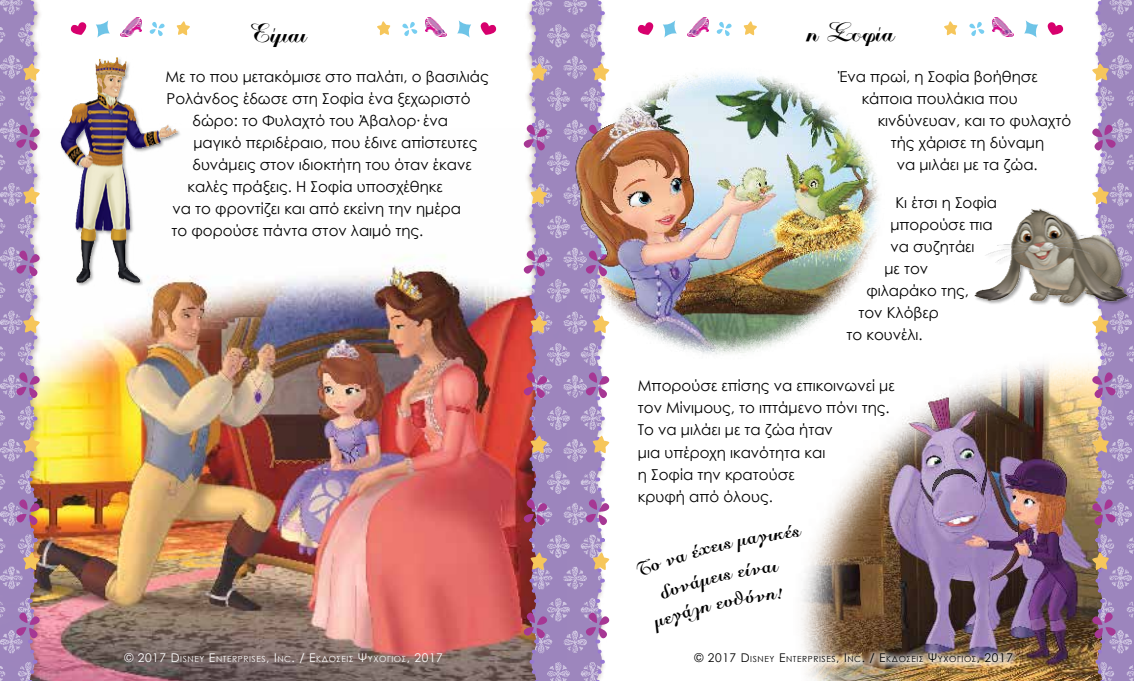
<style>
.page{position:relative;width:1134px;height:681px;background:#fff}
.page>*{position:absolute;margin:0;border:0;box-sizing:border-box;transform-origin:0 0}
.t1{font:italic 23px "Mg Royal Script UC Pol Normal";color:#000}
.t2{font:15px/22px "Century Gothic";color:#000;text-align:center}
.t3{font:8.4px "Century Gothic";letter-spacing:.07em;color:#fff}
.t4{font:8.4px "Century Gothic";letter-spacing:.07em;color:#000}
.s1{font-style:normal}
.s2{font-size:12px}
</style>
<div class="page">
<img style="left:612px;top:73px;width:267px;height:282px">
<img style="left:43px;top:255px;width:478px;height:425px">
<img style="left:786px;top:324px;width:304px;height:356px">
<img style="left:1118px;top:0;width:16px;height:680px">
<svg style="left:1090px;top:0;width:28px;height:681px;background:#b49bb2"></svg>
<img style="left:0;top:0;width:14px;height:680px">
<img style="left:14px;top:0;width:28px;height:681px">
<img style="left:549px;top:0;width:34px;height:680px">
<svg style="left:521px;top:0;width:28px;height:681px;background:#b588a0"></svg>
<svg style="left:583px;top:0;width:29px;height:681px"></svg>
<svg style="left:96px;top:20px;width:14px;height:18px"></svg>
<svg style="left:149px;top:22px;width:16px;height:14px"></svg>
<svg style="left:176px;top:21px;width:14px;height:15px"></svg>
<img style="left:120px;top:17px;width:21px;height:19px">
<svg style="left:71px;top:22px;width:16px;height:13px"></svg>
<svg style="left:663px;top:20px;width:14px;height:18px"></svg>
<svg style="left:716px;top:22px;width:16px;height:14px"></svg>
<svg style="left:743px;top:21px;width:14px;height:15px"></svg>
<img style="left:687px;top:17px;width:21px;height:19px">
<svg style="left:638px;top:22px;width:16px;height:13px"></svg>
<svg style="left:457px;top:20px;width:14px;height:18px"></svg>
<svg style="left:402px;top:22px;width:16px;height:14px"></svg>
<svg style="left:377px;top:21px;width:13px;height:15px"></svg>
<img style="left:426px;top:17px;width:21px;height:19px">
<svg style="left:480px;top:22px;width:16px;height:13px"></svg>
<svg style="left:1024px;top:20px;width:14px;height:18px"></svg>
<svg style="left:969px;top:22px;width:16px;height:14px"></svg>
<svg style="left:944px;top:21px;width:13px;height:15px"></svg>
<img style="left:993px;top:17px;width:21px;height:19px">
<svg style="left:1047px;top:22px;width:16px;height:13px"></svg>
<img style="left:974px;top:203px;width:159px;height:106px">
<img style="left:40px;top:50px;width:143px;height:246px">
<div style="left:688px;top:646px;width:330px;height:23px;background:#fff;opacity:.75"></div>
<svg style="left:786px;top:524px;width:18px;height:109px"></svg>
<h1 class="t1" style="left:256px;top:21px;width:68px">Είμαι</h1>
<h1 class="t1" style="left:809px;top:20px;width:103px">η<span class="s1">Σ</span> οφία</h1>
<p class="t2" style="left:839px;top:65px;width:201px">Ένα πρωί, η Σοφία βοήθησε κάποια πουλάκια που</p>
<p class="t2" style="left:878px;top:109px;width:195px">κινδύνευαν, και το φυλαχτό</p>
<p class="t2" style="left:891px;top:131px;width:155px">τής χάρισε τη δύναμη</p>
<p class="t2" style="left:897px;top:153px;width:142px">να μιλάει με τα ζώα.</p>
<p class="t2" style="left:165px;top:65px;width:325px">Με το που μετακόμισε στο παλάτι, ο βασιλιάς</p>
<p class="t2" style="left:166px;top:87px;width:305px">Ρολάνδος έδωσε στη Σοφία ένα ξεχωριστό</p>
<p class="t2" style="left:192px;top:109px;width:257px">δώρο: το Φυλαχτό του Άβαλορ· ένα</p>
<p class="t2" style="left:193px;top:131px;width:286px">μαγικό περιδέραιο, που έδινε απίστευτες</p>
<p class="t2" style="left:192px;top:154px;width:281px">δυνάμεις στον ιδιοκτήτη του όταν έκανε</p>
<p class="t2" style="left:187px;top:176px;width:257px">καλές πράξεις. Η Σοφία υποσχέθηκε</p>
<p class="t2" style="left:172px;top:198px;width:290px">να το φροντίζει και από εκείνη την ημέρα</p>
<p class="t2" style="left:171px;top:220px;width:253px">το φορούσε πάντα στον λαιμό της.</p>
<p class="t2" style="left:895px;top:191px;width:103px">Κι έτσι η Σοφία</p>
<p class="t2" style="left:890px;top:213px;width:104px">μπορούσε πια</p>
<p class="t2" style="left:890px;top:235px;width:86px">να συζητάει</p>
<p class="t2" style="left:884px;top:257px;width:45px">με τον</p>
<p class="t2" style="left:866px;top:279px;width:104px">φιλαράκο της,</p>
<p class="t2" style="left:858px;top:301px;width:82px">τον Κλόβερ</p>
<p class="t2" style="left:846px;top:323px;width:78px">το κουνέλι.</p>
<p class="t2" style="left:638px;top:374px;width:258px;text-align:left">Μπορούσε επίσης να επικοινωνεί με τον Μίνιμους, το ιπτάμενο πόνι της.<br>Το να μιλάει με τα ζώα ήταν<br>μια υπέροχη ικανότητα και<br>η Σοφία την κρατούσε<br>κρυφή από όλους.</p>
<p class="t3" style="left:124px;top:653px;width:320px"><span class="s2">© 2017 D</span>ISNEY <span class="s2">E</span>NTERPRISES<span class="s2">, I</span> NC<span class="s2">. / Ε</span>ΚΔΟΣΕΙΣ <span class="s2">Ψ</span>ΥΧΟΓΙΟΣ<span class="s2">, 2017</span></p>
<p class="t4" style="left:694px;top:653px;width:320px"><span class="s2">© 2017 D</span>ISNEY <span class="s2">E</span>NTERPRISES<span class="s2">, I</span> NC<span class="s2">. / Ε</span>ΚΔΟΣΕΙΣ <span class="s2">Ψ</span>ΥΧΟΓΙΟΣ<span class="s2">, 2017</span></p>
</div>
